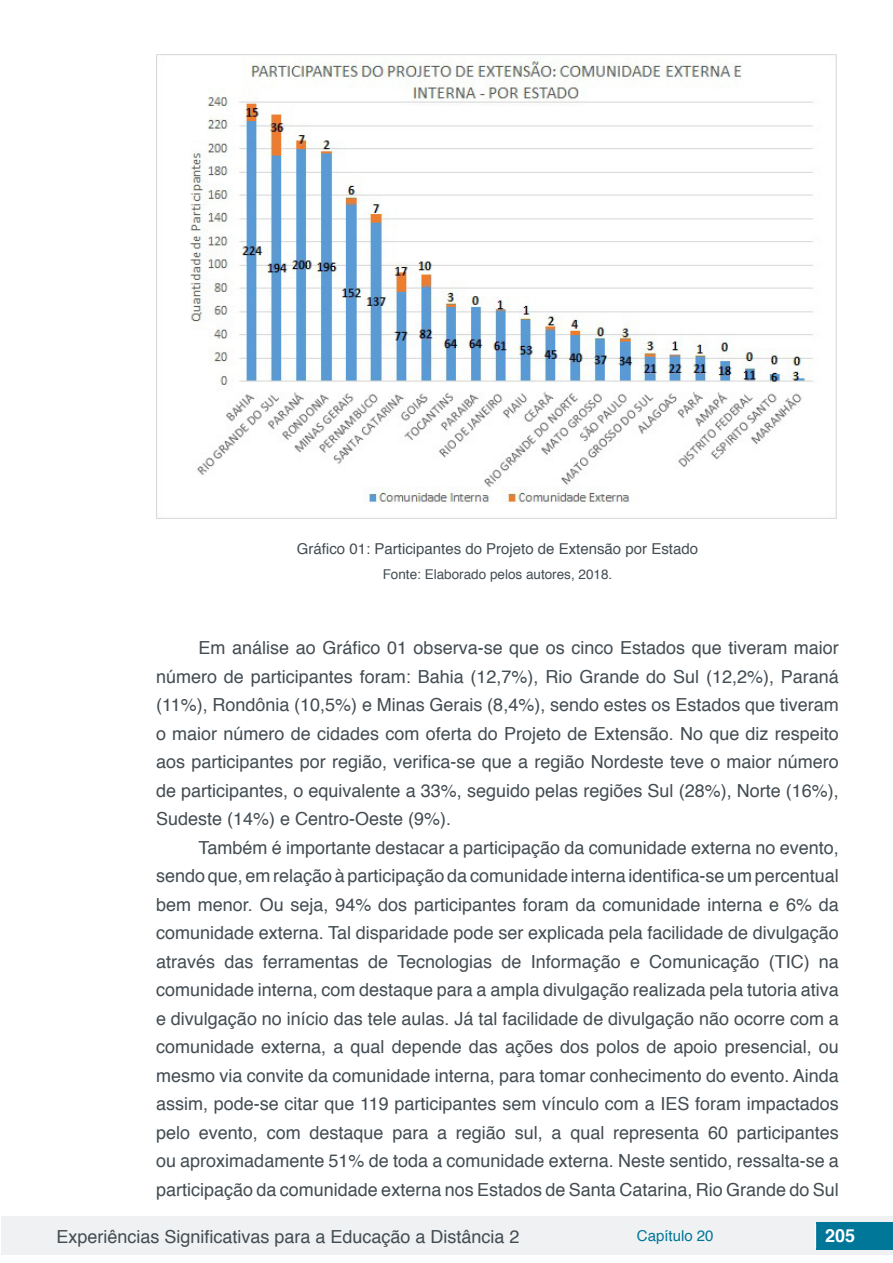
<style>
.page{position:relative;width:893px;height:1263px;background:#fff}
.page>*{position:absolute;margin:0;border:0;box-sizing:border-box;transform-origin:0 0}
.t1{font:18px/28.5px "Helvetica";color:#434c52;text-align:justify}
.t2{font:700 18px "Helvetica";color:#fff}
.t3{font:15px "Helvetica";color:#434c52}
.t4{font:15px "Helvetica";color:#007699}
.t5{font:13.5px "Helvetica";color:#434c52}
</style>
<div class="page">
<div style="left:1px;top:1216px;width:891px;height:38px;background:#f0f1f2"></div>
<div style="left:816px;top:1222px;width:77px;height:27px;background:#007699"></div>
<svg style="left:815px;top:1224px;width:1px;height:24px"></svg>
<img style="left:156px;top:54px;width:681px;height:465px">
<p class="t3" style="left:297px;top:537px;width:403px">Gráfico 01: Participantes do Projeto de Extensão por Estado</p>
<p class="t5" style="left:383px;top:564px;width:231px">Fonte: Elaborado pelos autores, 2018.</p>
<p class="t1" style="left:156px;top:634px;width:684px;text-indent:43px">Em análise ao Gráfico 01 observa-se que os cinco Estados que tiveram maior número de participantes foram: Bahia (12,7%), Rio Grande do Sul (12,2%), Paraná (11%), Rondônia (10,5%) e Minas Gerais (8,4%), sendo estes os Estados que tiveram o maior número de cidades com oferta do Projeto de Extensão. No que diz respeito aos participantes por região, verifica-se que a região Nordeste teve o maior número de participantes, o equivalente a 33%, seguido pelas regiões Sul (28%), Norte (16%), Sudeste (14%) e Centro-Oeste (9%).</p>
<p class="t1" style="left:156px;top:834px;width:684px;text-indent:43px">Também é importante destacar a participação da comunidade externa no evento, sendo que, em relação à participação da comunidade interna identifica-se um percentual bem menor. Ou seja, 94% dos participantes foram da comunidade interna e 6% da comunidade externa. Tal disparidade pode ser explicada pela facilidade de divulgação através das ferramentas de Tecnologias de Informação e Comunicação (TIC) na comunidade interna, com destaque para a ampla divulgação realizada pela tutoria ativa e divulgação no início das tele aulas. Já tal facilidade de divulgação não ocorre com a comunidade externa, a qual depende das ações dos polos de apoio presencial, ou mesmo via convite da comunidade interna, para tomar conhecimento do evento. Ainda assim, pode-se citar que 119 participantes sem vínculo com a IES foram impactados pelo evento, com destaque para a região sul, a qual representa 60 participantes ou aproximadamente 51% de toda a comunidade externa. Neste sentido, ressalta-se a participação da comunidade externa nos Estados de Santa Catarina, Rio Grande do Sul</p>
<p class="t1" style="left:56px;top:1223px;width:465px">Experiências Significativas para a Educação a Distância 2</p>
<p class="t4" style="left:637px;top:1224px;width:78px">Capítulo 20</p>
<p class="t2" style="left:825px;top:1221px;width:32px">205</p>
</div>
